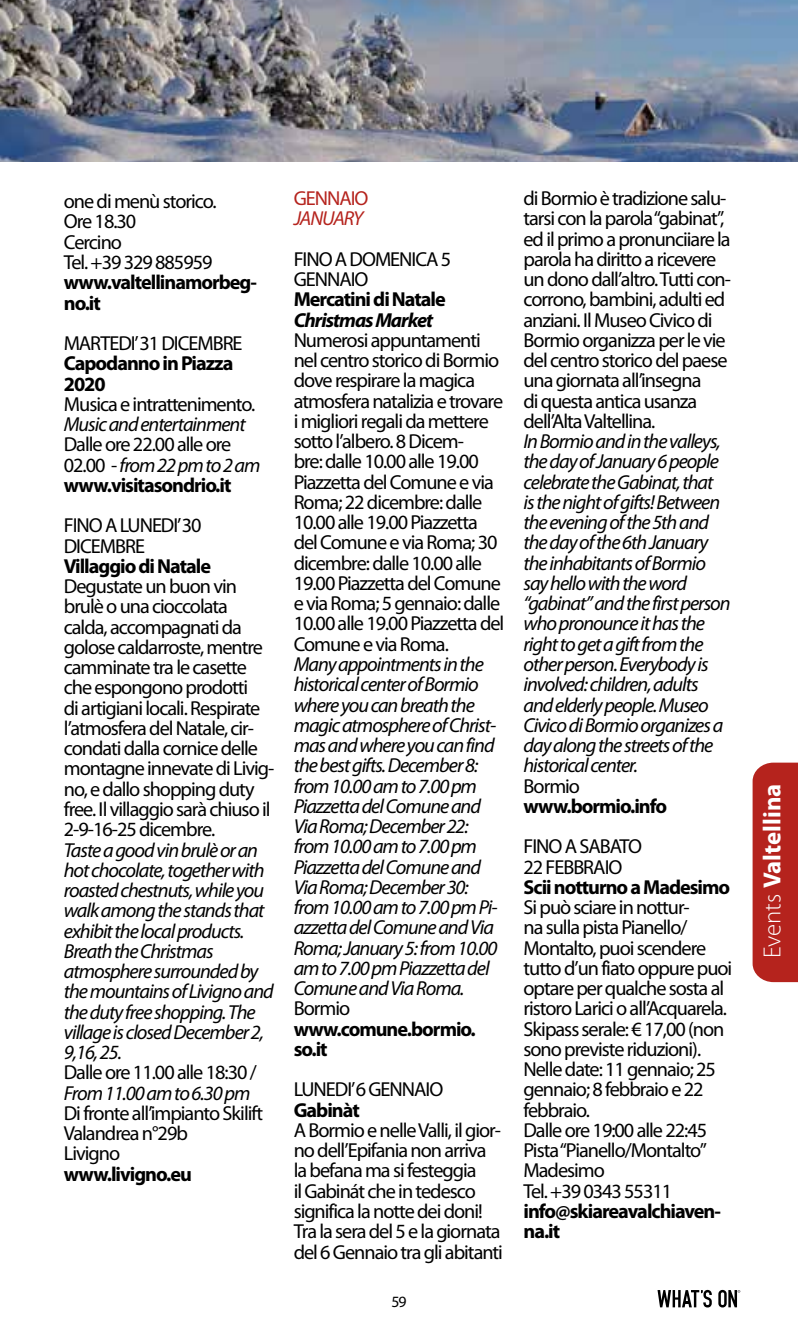
<style>
.page{position:relative;width:798px;height:1340px;background:#fff}
.page>*{position:absolute;margin:0;border:0;box-sizing:border-box;transform-origin:0 0}
.t1{font:700 24.75px "Myriad Pro";color:#fff}
.t2{font:20.25px/20.2px "Myriad Pro";letter-spacing:-.05em;color:#000}
.t3{font:italic 20.25px/20.2px "Myriad Pro";letter-spacing:-.05em;color:#000}
.t4{font:700 20.25px/20.2px "Myriad Pro";letter-spacing:-.05em;color:#000}
.t5{font:italic 700 20.25px "Myriad Pro";letter-spacing:-.05em;color:#000}
.t6{font:20.25px "Myriad Pro";letter-spacing:-.05em;color:#b5231d}
.t7{font:italic 20.25px "Myriad Pro";letter-spacing:-.055em;color:#b5231d}
.t8{font:15.75px "Myriad Pro";color:#000}
.s1{font-style:italic}
.s2{font-weight:700}
.s3{font-weight:300}
</style>
<div class="page">
<div style="left:752px;top:762px;width:45px;height:220px;background:#b5231d"></div>
<img style="left:0;top:0;width:797px;height:162px">
<svg style="left:657px;top:1289px;width:54px;height:18px"></svg>
<svg style="left:718px;top:1289px;width:22px;height:18px"></svg>
<p class="t2" style="left:64px;top:191px;width:154px">one di menù storico.<br>Ore 18.30<br>Cercino<br>Tel. +39 329 885959</p>
<p class="t4" style="left:64px;top:272px;width:195px">www.valtellinamorbeg&shy;no.it</p>
<p class="t2" style="left:64px;top:333px;width:180px">MARTEDI’31 DICEMBRE</p>
<p class="t4" style="left:64px;top:353px;width:171px">Capodanno in Piazza<br>2020</p>
<p class="t2" style="left:64px;top:393px;width:193px">Musica e intrattenimento.</p>
<p class="t3" style="left:64px;top:414px;width:183px">Music and entertainment</p>
<p class="t2" style="left:64px;top:434px;width:198px">Dalle ore 22.00 alle ore<br>02.00 - <span class="s1">from 22 pm to 2 am </span><span class="s2">www.visitasondrio.it</span></p>
<p class="t2" style="left:64px;top:515px;width:139px">FINO A LUNEDI’30<br>DICEMBRE</p>
<p class="t4" style="left:64px;top:555px;width:149px">Villaggio di Natale</p>
<p class="t2" style="left:64px;top:576px;width:212px">Degustate un buon vin brulè o una cioccolata calda, accompagnati da golose caldarroste, mentre camminate tra le casette che espongono prodotti<br>di artigiani locali. Respirate l’atmosfera del Natale, cir&shy;condati dalla cornice delle montagne innevate di Livig&shy;no, e dallo shopping duty free. Il villaggio sarà chiuso il<br>2-9-16-25 dicembre.</p>
<p class="t3" style="left:64px;top:839px;width:211px">Taste a good vin brulè or an hot chocolate, together with roasted chestnuts, while you walk among the stands that exhibit the local products.<br>Breath the Christmas atmosphere surrounded by the mountains of Livigno and the duty free shopping. The village is closed December 2,<br>9,16, 25.</p>
<p class="t2" style="left:64px;top:1062px;width:194px">Dalle ore 11.00 alle 18:30 /</p>
<p class="t3" style="left:64px;top:1082px;width:188px">From 11.00 am to 6.30 pm</p>
<p class="t2" style="left:64px;top:1102px;width:201px">Di fronte all’impianto Skilift<br>Valandrea n°29b<br>Livigno</p>
<p class="t4" style="left:64px;top:1163px;width:129px">www.livigno.eu</p>
<p class="t6" style="left:293px;top:186px;width:76px">GENNAIO</p>
<p class="t7" style="left:293px;top:206px;width:72px">JANUARY</p>
<p class="t2" style="left:293px;top:248px;width:159px">FINO A DOMENICA 5<br>GENNAIO</p>
<p class="t4" style="left:293px;top:289px;width:154px">Mercatini di Natale</p>
<p class="t5" style="left:293px;top:306px;width:141px">Christmas Market</p>
<p class="t2" style="left:293px;top:329px;width:212px">Numerosi appuntamenti nel centro storico di Bormio dove respirare la magica atmosfera natalizia e trovare i migliori regali da mettere sotto l’albero. 8 Dicem-<br>bre: dalle 10.00 alle 19.00<br>Piazzetta del Comune e via<br>Roma; 22 dicembre: dalle<br>10.00 alle 19.00 Piazzetta del Comune e via Roma; 30 dicembre: dalle 10.00 alle<br>19.00 Piazzetta del Comune e via Roma; 5 gennaio: dalle<br>10.00 alle 19.00 Piazzetta del<br>Comune e via Roma.</p>
<p class="t3" style="left:293px;top:653px;width:205px">Many appointments in the historical center of Bormio where you can breath the magic atmosphere of Christ&shy;mas and where you can find the best gifts. December 8: from 10.00 am to 7.00 pm<br>Piazzetta del Comune and<br>Via Roma; December 22: from 10.00 am to 7.00 pm<br>Piazzetta del Comune and<br>Via Roma; December 30: from 10.00 am to 7.00 pm Pi&shy;azzetta del Comune and Via<br>Roma; January 5: from 10.00 am to 7.00 pm Piazzetta del<br>Comune and Via Roma.</p>
<p class="t2" style="left:293px;top:998px;width:58px">Bormio</p>
<p class="t4" style="left:293px;top:1018px;width:184px">www.comune.bormio. so.it</p>
<p class="t2" style="left:293px;top:1079px;width:151px">LUNEDI’6 GENNAIO</p>
<p class="t4" style="left:293px;top:1099px;width:68px">Gabinàt</p>
<p class="t2" style="left:293px;top:1119px;width:211px">A Bormio e nelle Valli, il gior&shy;no dell’Epifania non arriva la befana ma si festeggia<br>il Gabinát che in tedesco significa la notte dei doni!<br>Tra la sera del 5 e la giornata del 6 Gennaio tra gli abitanti</p>
<p class="t8" style="left:391px;top:1292px;width:17px">59</p>
<p class="t2" style="left:523px;top:188px;width:209px">di Bormio è tradizione salu&shy;tarsi con la parola “gabinat”, ed il primo a pronunciiare la parola ha diritto a ricevere un dono dall’altro. Tutti con&shy;corrono, bambini, adulti ed anziani. Il Museo Civico di<br>Bormio organizza per le vie del centro storico del paese una giornata all’insegna<br>di questa antica usanza dell’Alta Valtellina.</p>
<p class="t3" style="left:523px;top:431px;width:208px">In Bormio and in the valleys, the day of January 6 people celebrate the Gabinat, that<br>is the night of gifts! Between the evening of the 5th and the day of the 6th January the inhabitants of Bormio say hello with the word “gabinat” and the first person who pronounce it has the right to get a gift from the other person. Everybody is involved: children, adults and elderly people. Museo<br>Civico di Bormio organizes a day along the streets of the historical center.</p>
<p class="t2" style="left:523px;top:775px;width:58px">Bormio</p>
<p class="t4" style="left:523px;top:795px;width:145px">www.bormio.info</p>
<p class="t2" style="left:523px;top:836px;width:120px">FINO A SABATO<br>22 FEBBRAIO</p>
<p class="t4" style="left:523px;top:876px;width:208px">Scii notturno a Madesimo</p>
<p class="t2" style="left:523px;top:896px;width:210px">Si può sciare in nottur-<br>na sulla pista Pianello/<br>Montalto, puoi scendere tutto d’un fiato oppure puoi optare per qualche sosta al ristoro Larici o all’Acquarela.<br>Skipass serale: € 17,00 (non sono previste riduzioni).<br>Nelle date: 11 gennaio; 25 gennaio; 8 febbraio e 22 febbraio.<br>Dalle ore 19:00 alle 22:45<br>Pista “Pianello/Montalto”<br>Madesimo<br>Tel. +39 0343 55311</p>
<p class="t4" style="left:523px;top:1200px;width:199px">info@skiareavalchiaven&shy;na.it</p>
<p class="t1" style="left:755px;top:958px;width:176px;rotate:-90deg"><span class="s3">Events</span> Valtellina</p>
</div>
